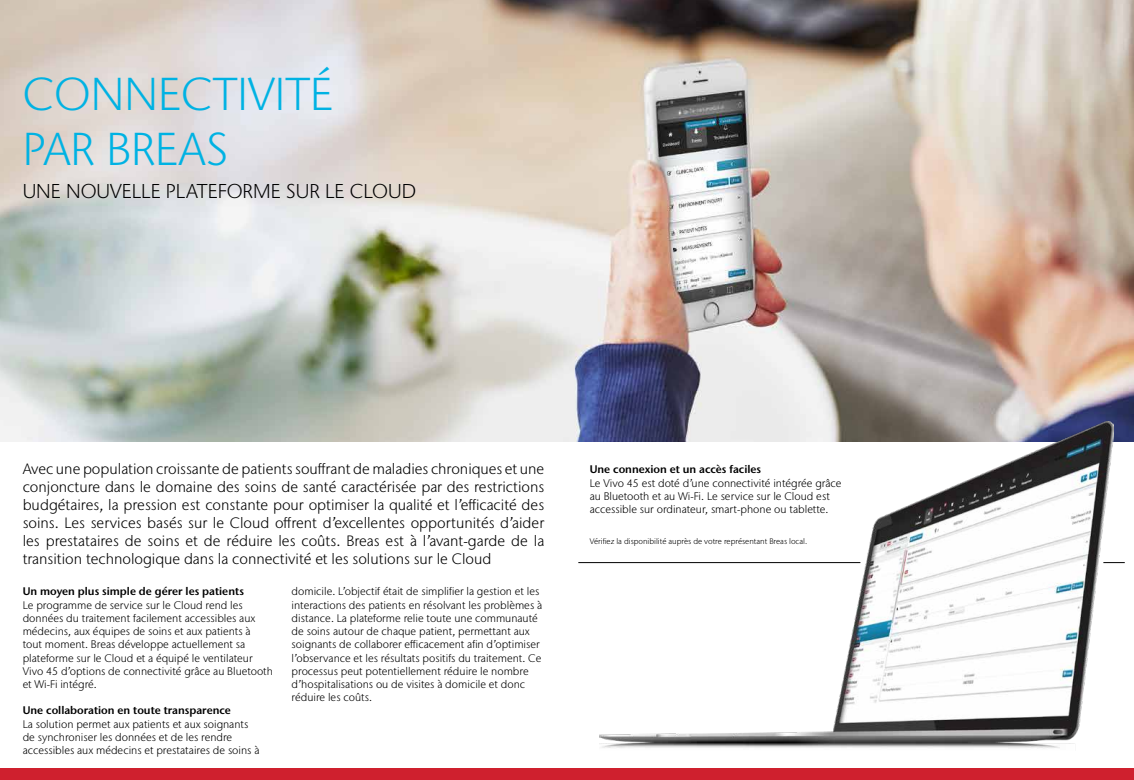
<style>
.page{position:relative;width:1134px;height:780px;background:#fff}
.page>*{position:absolute;margin:0;border:0;box-sizing:border-box;transform-origin:0 0}
.t1{font:300 46px/55.2px "Stone Sans IIITC Std";color:#00b2e3}
.t2{font:300 20px "Stone Sans IIITC Std";color:#000}
.t3{font:300 15px/18px "Stone Sans IIITC Std";color:#000;text-align:justify}
.t4{font:300 11px/13.2px "Stone Sans IIITC Std";color:#000}
.t5{font:600 11px "Stone Sans IIITC Std";color:#000}
.t6{font:300 8px "Stone Sans IIITC Std";color:#000}
</style>
<div class="page">
<img style="left:0;top:0;width:1134px;height:441px">
<hr style="left:578px;top:562px;width:282px;height:1px;background:#000">
<img style="left:600px;top:421px;width:514px;height:327px">
<svg style="left:1103px;top:562px;width:22px;height:1px"></svg>
<div style="left:558px;top:768px;width:576px;height:12px;background:#cf202e"></div>
<div style="left:0;top:768px;width:575px;height:12px;background:#cf202e"></div>
<h1 class="t1" style="left:23px;top:66px;width:312px">CONNECTIVITÉ<br>PAR BREAS</h1>
<h2 class="t2" style="left:23px;top:178px;width:395px">UNE NOUVELLE PLATEFORME SUR LE CLOUD</h2>
<p class="t3" style="left:23px;top:459px;width:523px">Avec une population croissante de patients souffrant de maladies chroniques et une conjoncture dans le domaine des soins de santé caractérisée par des restrictions budgétaires, la pression est constante pour optimiser la qualité et l’efficacité des soins. Les services basés sur le Cloud offrent d’excellentes opportunités d’aider les prestataires de soins et de réduire les coûts. Breas est à l’avant-garde de la transition technologique dans la connectivité et les solutions sur le Cloud</p>
<p class="t5" style="left:590px;top:462px;width:173px">Une connexion et un accès faciles</p>
<p class="t4" style="left:590px;top:476px;width:253px">Le Vivo 45 est doté d’une connectivité intégrée grâce au Bluetooth et au Wi-Fi. Le service sur le Cloud est accessible sur ordinateur, smart-phone ou tablette.</p>
<p class="t6" style="left:590px;top:536px;width:219px">Vérifiez la disponibilité auprès de votre représentant Breas local.</p>
<p class="t5" style="left:23px;top:584px;width:223px">Un moyen plus simple de gérer les patients</p>
<p class="t4" style="left:23px;top:598px;width:252px">Le programme de service sur le Cloud rend les données du traitement facilement accessibles aux médecins, aux équipes de soins et aux patients à<br>tout moment. Breas développe actuellement sa plateforme sur le Cloud et a équipé le ventilateur Vivo 45 d’options de connectivité grâce au Bluetooth et Wi-Fi intégré.</p>
<p class="t5" style="left:23px;top:703px;width:210px">Une collaboration en toute transparence</p>
<p class="t4" style="left:23px;top:717px;width:238px">La solution permet aux patients et aux soignants de synchroniser les données et de les rendre accessibles aux médecins et prestataires de soins à</p>
<p class="t4" style="left:292px;top:585px;width:252px">domicile. L’objectif était de simplifier la gestion et les interactions des patients en résolvant les problèmes à distance. La plateforme relie toute une communauté de soins autour de chaque patient, permettant aux soignants de collaborer efficacement afin d’optimiser l’observance et les résultats positifs du traitement. Ce processus peut potentiellement réduire le nombre d’hospitalisations ou de visites à domicile et donc réduire les coûts.</p>
</div>
